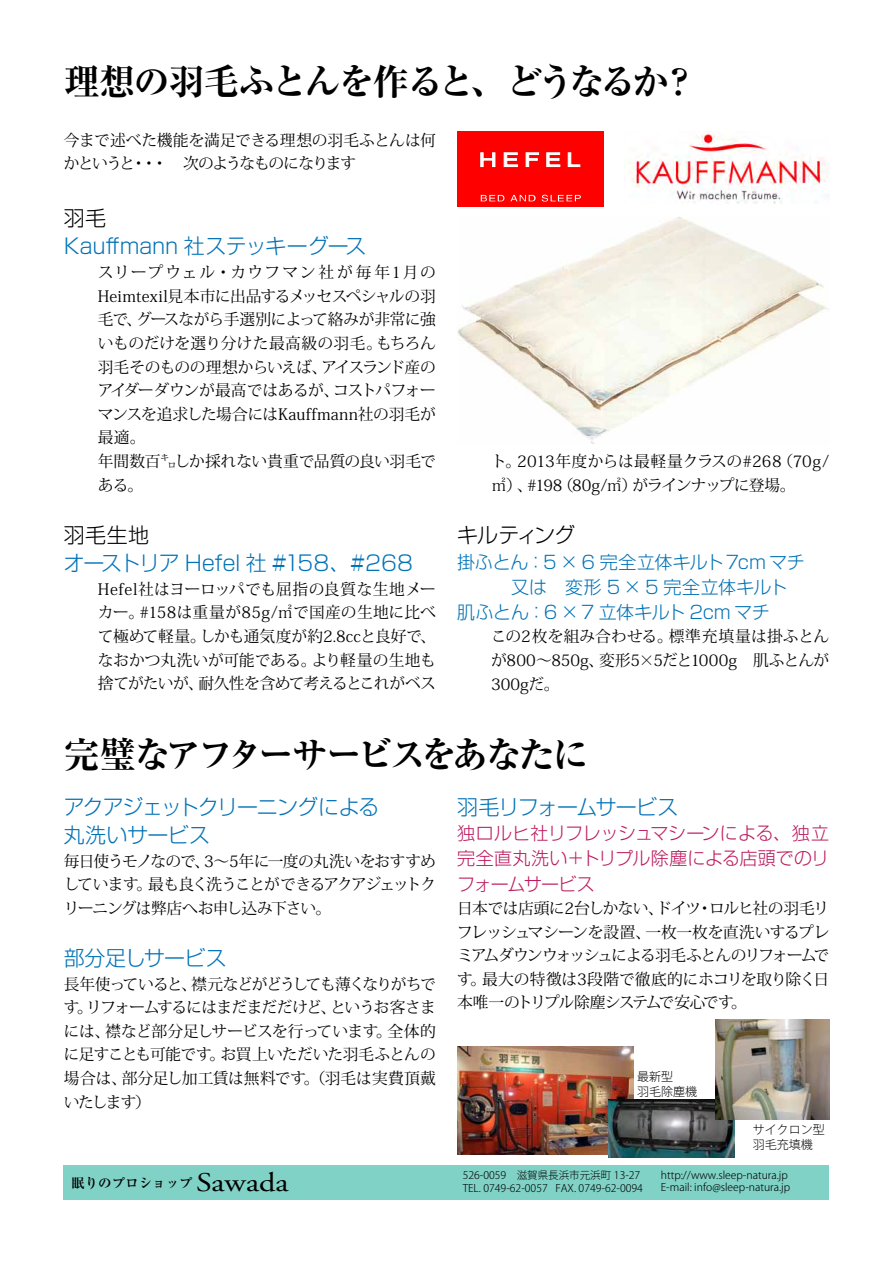
<style>
.page{position:relative;width:893px;height:1263px;background:#fff}
.page>*{position:absolute;margin:0;border:0;box-sizing:border-box;transform-origin:0 0}
.t1{font:700 expanded 36px "Ryumin Pro";letter-spacing:-.055em;color:#000}
.t2{font:700 expanded 36px "Ryumin Pro";letter-spacing:-.08em;color:#000}
.t3{font:300 21px "Shin Go Pro";letter-spacing:-.03em;color:#0072b6}
.t4{font:300 21px/28.3px "Shin Go Pro";letter-spacing:-.05em;color:#0072b6}
.t5{font:300 21px "Shin Go Pro";letter-spacing:.015em;color:#000}
.t6{font:300 18px/25.2px "Shin Go Pro";letter-spacing:-.02em;color:#bc1b5e;text-align:justify}
.t7{font:300 18px "Shin Go Pro";letter-spacing:-.015em;color:#0072b6}
.t8{font:300 18px "Shin Go Pro";letter-spacing:.015em;color:#0072b6}
.t9{font:15.75px/23.7px "Koz Min Std";letter-spacing:-.025em;color:#000;text-align:justify}
.t10{font:15.75px/23.7px "Koz Min Std";letter-spacing:-.045em;color:#000}
.t11{font:700 13.5px "Ryumin Pro";color:#000}
.t12{font:300 12px/15px "Koz Go Std";color:#000}
.t13{font:300 10.5px/13.5px "Koz Go Std";color:#000}
.s1{font-family:"Adobe Garamond Pro";font-weight:400;font-size:27px}
</style>
<div class="page">
<div style="left:64px;top:1165px;width:765px;height:34px;background:#80d2c6"></div>
<img style="left:457px;top:217px;width:371px;height:227px">
<img style="left:629px;top:134px;width:200px;height:70px">
<img style="left:457px;top:1046px;width:177px;height:108px">
<img style="left:608px;top:1099px;width:126px;height:58px">
<img style="left:715px;top:1020px;width:114px;height:100px">
<div style="left:457px;top:131px;width:147px;height:57px;background:#f00"></div>
<div style="left:457px;top:190px;width:147px;height:17px;background:#f00"></div>
<svg style="left:480px;top:152px;width:16px;height:15px"></svg>
<svg style="left:503px;top:152px;width:15px;height:15px"></svg>
<svg style="left:525px;top:152px;width:14px;height:15px"></svg>
<svg style="left:546px;top:152px;width:14px;height:15px"></svg>
<svg style="left:568px;top:152px;width:12px;height:15px"></svg>
<svg style="left:481px;top:195px;width:23px;height:6px"></svg>
<svg style="left:510px;top:195px;width:26px;height:6px"></svg>
<svg style="left:542px;top:195px;width:39px;height:7px"></svg>
<h1 class="t1" style="left:64px;top:54px;width:635px">理想の羽毛ふとんを作ると、どうなるか？</h1>
<p class="t10" style="left:64px;top:128px;width:374px">今まで述べた機能を満足できる理想の羽毛ふとんは何かというと・・・　次のようなものになります</p>
<h2 class="t5" style="left:64px;top:201px;width:44px">羽毛</h2>
<h2 class="t3" style="left:64px;top:229px;width:304px">Kauffmann 社ステッキーグース</h2>
<p class="t9" style="left:98px;top:260px;width:340px;text-align:left">スリープウェル・カウフマン社が毎年1月の<br>Heimtexil見本市に出品するメッセスペシャルの羽毛で、グースながら手選別によって絡みが非常に強いものだけを選り分けた最高級の羽毛。もちろん羽毛そのものの理想からいえば、アイスランド産のアイダーダウンが最高ではあるが、コストパフォーマンスを追求した場合にはKauffmann社の羽毛が最適。<br>年間数百㌔しか採れない貴重で品質の良い羽毛である。</p>
<h2 class="t5" style="left:64px;top:517px;width:87px">羽毛生地</h2>
<h2 class="t3" style="left:64px;top:546px;width:351px">オーストリア Hefel 社 #158、#268</h2>
<p class="t9" style="left:98px;top:577px;width:340px">Hefel社はヨーロッパでも屈指の良質な生地メーカー。#158は重量が85g/㎡で国産の生地に比べて極めて軽量。しかも通気度が約2.8ccと良好で、なおかつ丸洗いが可能である。より軽量の生地も捨てがたいが、耐久性を含めて考えるとこれがベス</p>
<p class="t9" style="left:491px;top:450px;width:340px">ト。2013年度からは最軽量クラスの#268（70g/㎡）、#198（80g/㎡）がラインナップに登場。</p>
<h2 class="t5" style="left:457px;top:518px;width:119px">キルティング</h2>
<p class="t7" style="left:457px;top:547px;width:349px">掛ふとん：5 × 6 完全立体キルト7cm マチ</p>
<p class="t8" style="left:511px;top:572px;width:278px">又は　変形 5 × 5 完全立体キルト</p>
<p class="t7" style="left:457px;top:597px;width:314px">肌ふとん：6 ×7 立体キルト 2cm マチ</p>
<p class="t9" style="left:491px;top:625px;width:340px">この2枚を組み合わせる。標準充填量は掛ふとんが800～850g、変形5×5だと1000g　肌ふとんが300gだ。</p>
<h1 class="t2" style="left:64px;top:726px;width:526px">完璧なアフターサービスをあなたに</h1>
<h2 class="t4" style="left:64px;top:790px;width:317px">アクアジェットクリーニングによる丸洗いサービス</h2>
<p class="t9" style="left:64px;top:849px;width:374px">毎日使うモノなので、3～5年に一度の丸洗いをおすすめしています。最も良く洗うことができるアクアジェットクリーニングは弊店へお申し込み下さい。</p>
<h2 class="t3" style="left:64px;top:940px;width:165px">部分足しサービス</h2>
<p class="t9" style="left:64px;top:972px;width:374px">長年使っていると、襟元などがどうしても薄くなりがちです。リフォームするにはまだまだだけど、というお客さまには、襟など部分足しサービスを行っています。全体的に足すことも可能です。お買上いただいた羽毛ふとんの場合は、部分足し加工賃は無料です。（羽毛は実費頂戴いたします）</p>
<h2 class="t3" style="left:457px;top:789px;width:223px">羽毛リフォームサービス</h2>
<p class="t6" style="left:457px;top:819px;width:374px">独ロルヒ社リフレッシュマシーンによる、独立完全直丸洗い＋トリプル除塵による店頭でのリフォームサービス</p>
<p class="t9" style="left:457px;top:896px;width:374px">日本では店頭に2台しかない、ドイツ・ロルヒ社の羽毛リフレッシュマシーンを設置、一枚一枚を直洗いするプレミアムダウンウォッシュによる羽毛ふとんのリフォームです。最大の特徴は3段階で徹底的にホコリを取り除く日本唯一のトリプル除塵システムで安心です。</p>
<p class="t12" style="left:637px;top:1069px;width:61px">最新型<br>羽毛除塵機</p>
<p class="t12" style="left:753px;top:1122px;width:73px">サイクロン型羽毛充填機</p>
<p class="t11" style="left:71px;top:1172px;width:219px">眠りのプロショップ <span class="s1">Sawada</span></p>
<p class="t13" style="left:463px;top:1168px;width:182px">526-0059　滋賀県長浜市元浜町 13-27<br>TEL. 0749-62-0057 FAX. 0749-62-0094</p>
<p class="t13" style="left:661px;top:1169px;width:131px;line-height:12px">http://www.sleep-natura.jp<br>E-mail: info@sleep-natura.jp</p>
</div>
